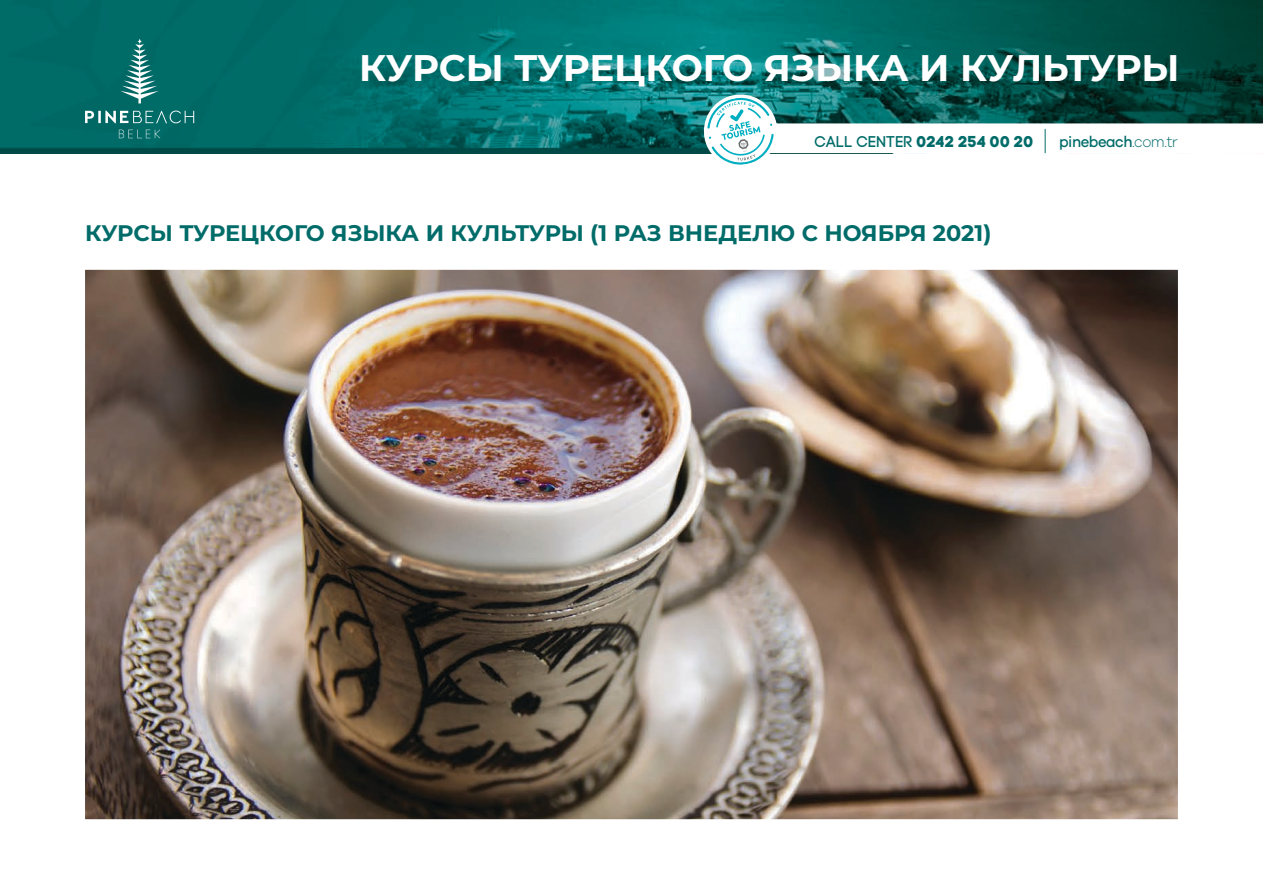
<style>
.page{position:relative;width:1263px;height:893px;background:#fff}
.page>*{position:absolute;margin:0;border:0;box-sizing:border-box;transform-origin:0 0}
.t1{font:700 37.05px "Montserrat";letter-spacing:-.01em;color:#fff}
.t2{font:700 22.5px "Montserrat";color:#006c69}
.t3{font:15.6px "Code Pro Bold LC";letter-spacing:.01em;color:#006c69}
.t4{font:500 15.6px "Galano Grotesque";letter-spacing:-.03em;color:#006c69;scale:.95 1}
.s1{font-family:"Code Pro"}
.s2{font-weight:300}
</style>
<div class="page">
<img style="left:0;top:0;width:1263px;height:153px">
<svg style="left:85px;top:39px;width:109px;height:99px;background:#167773"></svg>
<svg style="left:699px;top:89px;width:564px;height:76px"></svg>
<img style="left:85px;top:269px;width:1093px;height:551px">
<h1 class="t1" style="left:359px;top:42px;width:822px">КУРСЫ ТУРЕЦКОГО ЯЗЫКА И КУЛЬТУРЫ</h1>
<p class="t3" style="left:814px;top:132px;width:221px"><span class="s1">CALL CENTER</span> 0242 254 00 20</p>
<p class="t4" style="left:1059px;top:133px;width:127px">pinebeach<span class="s2">.com.tr</span></p>
<p class="t2" style="left:85px;top:217px;width:908px">КУРСЫ ТУРЕЦКОГО ЯЗЫКА И КУЛЬТУРЫ (1 РАЗ ВНЕДЕЛЮ С НОЯБРЯ 2021)</p>
</div>
